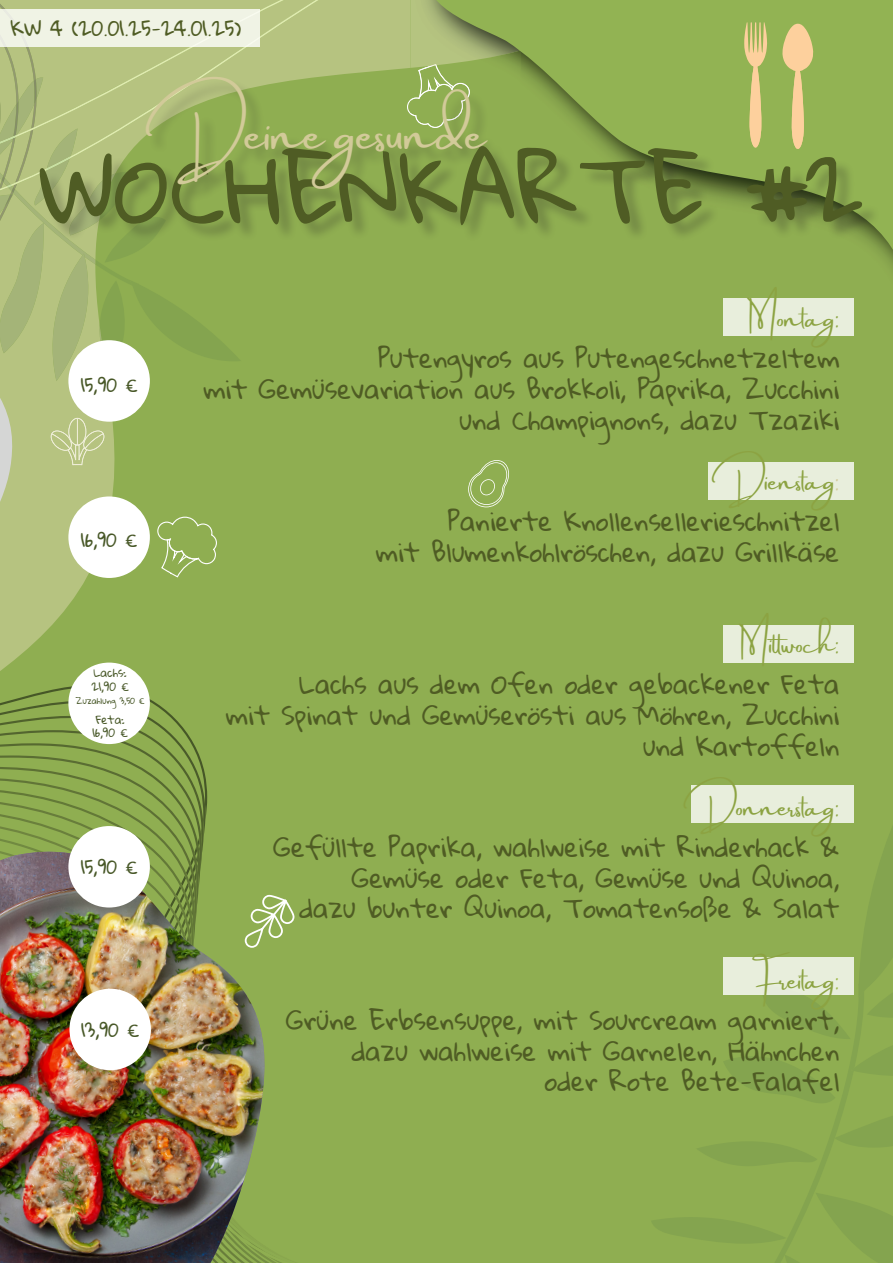
<style>
.page{position:relative;width:893px;height:1263px;background:#8fae51}
.page>*{position:absolute;margin:0;border:0;box-sizing:border-box;transform-origin:0 0}
.t1{font:87.9px "Gloria Hallelujah";color:#4f5c24}
.t2{font:48px "Amsterdam Two ttf";color:#d2ca99}
.t3{font:25.5px "Gloria Hallelujah";color:#4f5c24}
.t4{font:25.5px "Amsterdam Two ttf";color:#8ca342}
.t5{font:20.1px "Gloria Hallelujah";color:#4f5c24}
.t6{font:18px "Gloria Hallelujah";color:#485828}
.t7{font:11.25px "Gloria Hallelujah";color:#485828}
.t8{font:8.25px "Gloria Hallelujah";color:#485828}
.s1{color:#d2ca99}
.s2{color:#9cb545}
</style>
<div class="page">
<svg style="left:468px;top:460px;width:41px;height:47px"></svg>
<svg style="left:782px;top:23px;width:31px;height:47px"></svg>
<svg style="left:793px;top:70px;width:10px;height:10px"></svg>
<svg style="left:744px;top:22px;width:23px;height:43px"></svg>
<svg style="left:751px;top:65px;width:9px;height:15px"></svg>
<svg style="left:360px;top:0;width:161px;height:80px"></svg>
<svg style="left:0;top:0;width:360px;height:1263px"></svg>
<svg style="left:809px;top:1103px;width:36px;height:89px"></svg>
<svg style="left:834px;top:1112px;width:59px;height:35px"></svg>
<svg style="left:723px;top:822px;width:170px;height:281px"></svg>
<svg style="left:698px;top:1141px;width:119px;height:25px"></svg>
<svg style="left:652px;top:1192px;width:241px;height:71px"></svg>
<img style="left:0;top:852px;width:273px;height:411px">
<div style="left:42px;top:80px;width:838px;height:163px;background:#231f20;opacity:.25"></div>
<div style="left:723px;top:298px;width:131px;height:37px;background:#e8eedc"></div>
<div style="left:708px;top:462px;width:146px;height:38px;background:#e8eedc"></div>
<div style="left:723px;top:625px;width:131px;height:37px;background:#e8eedc"></div>
<div style="left:691px;top:785px;width:163px;height:37px;background:#e8eedc"></div>
<div style="left:723px;top:957px;width:131px;height:37px;background:#e8eedc"></div>
<div style="left:68px;top:496px;width:82px;height:82px;background:#fff;border-radius:50%"></div>
<div style="left:68px;top:340px;width:82px;height:82px;background:#fff;border-radius:50%"></div>
<div style="left:68px;top:663px;width:82px;height:81px;background:#fff;border-radius:50%"></div>
<div style="left:68px;top:826px;width:82px;height:81px;background:#fff;border-radius:50%"></div>
<div style="left:69px;top:989px;width:82px;height:81px;background:#fff;border-radius:50%"></div>
<div style="left:0;top:9px;width:259px;height:38px;background:#f0f3e5"></div>
<p class="t5" style="left:11px;top:17px;width:232px">KW 4 (20.01.25-24.01.25)</p>
<p class="t2" style="left:168px;top:108px;width:319px">Deine gesunde</p>
<p class="t1" style="left:40px;top:142px;width:824px">WOCHENKARTE #2</p>
<p class="t6" style="left:81px;top:375px;width:58px">15,90 €</p>
<p class="t6" style="left:81px;top:531px;width:58px">16,90 €</p>
<p class="t7" style="left:94px;top:667px;width:34px">Lachs:</p>
<p class="t7" style="left:91px;top:680px;width:39px">21,90 €</p>
<p class="t8" style="left:76px;top:696px;width:70px">Zuzahlung 3,50 €</p>
<p class="t7" style="left:96px;top:713px;width:30px">Feta:</p>
<p class="t7" style="left:93px;top:727px;width:37px">16,90 €</p>
<p class="t6" style="left:81px;top:857px;width:58px">15,90 €</p>
<p class="t6" style="left:81px;top:1021px;width:60px">13,90 €</p>
<p class="t4" style="left:752px;top:304px;width:89px">Montag:</p>
<p class="t3" style="left:378px;top:345px;width:463px">Putengyros aus Putengeschnetzeltem</p>
<p class="t3" style="left:204px;top:375px;width:637px">mit Gemüsevariation aus Brokkoli, Paprika, Zucchini</p>
<p class="t3" style="left:459px;top:406px;width:381px">und Champignons, dazu Tzaziki</p>
<p class="t4" style="left:724px;top:467px;width:117px">Dienstag<span class="s1">:</span></p>
<p class="t3" style="left:448px;top:508px;width:393px">Panierte Knollensellerieschnitzel</p>
<p class="t3" style="left:376px;top:538px;width:465px">mit Blumenkohlröschen, dazu Grillkäse</p>
<p class="t4" style="left:744px;top:630px;width:98px">Mittwoch:</p>
<p class="t3" style="left:300px;top:671px;width:541px">Lachs aus dem Ofen oder gebackener Feta</p>
<p class="t3" style="left:226px;top:701px;width:615px">mit Spinat und Gemüserösti aus Möhren, Zucchini</p>
<p class="t3" style="left:643px;top:732px;width:198px">und Kartoffeln</p>
<p class="t4" style="left:696px;top:793px;width:145px">Donnerstag:</p>
<p class="t3" style="left:274px;top:833px;width:567px">Gefüllte Paprika, wahlweise mit Rinderhack &amp;</p>
<p class="t3" style="left:352px;top:864px;width:489px">Gemüse oder Feta, Gemüse und Quinoa,</p>
<p class="t3" style="left:299px;top:895px;width:542px">dazu bunter Quinoa, Tomatensoße &amp; Salat</p>
<p class="t4" style="left:752px;top:966px;width:89px">Freitag<span class="s2">:</span></p>
<p class="t3" style="left:286px;top:1006px;width:555px">Grüne Erbsensuppe, mit Sourcream garniert,</p>
<p class="t3" style="left:352px;top:1037px;width:489px">dazu wahlweise mit Garnelen, Hähnchen</p>
<p class="t3" style="left:545px;top:1067px;width:296px">oder Rote Bete-Falafel</p>
</div>
